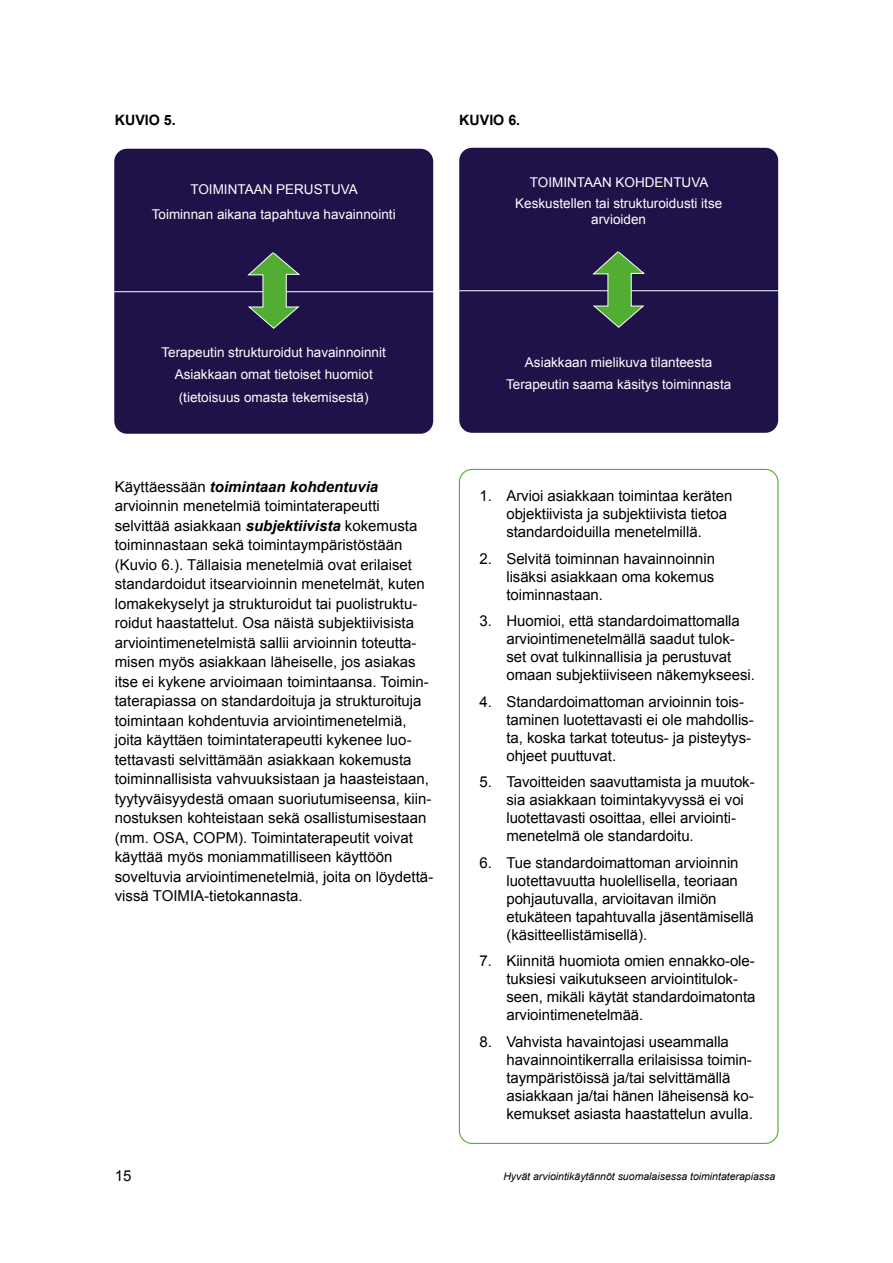
<style>
.page{position:relative;width:893px;height:1263px;background:#fff}
.page>*{position:absolute;margin:0;border:0;box-sizing:border-box;transform-origin:0 0}
.t1{font:15px/18px "Arial";letter-spacing:-.005em;color:#000}
.t2{font:700 14.25px "Arial";color:#000}
.t3{font:13.5px/22.5px "Arial";color:#fff;text-align:center}
.t4{font:italic 10.5px "Arial";color:#000}
.s1{font-weight:700;font-style:italic}
</style>
<div class="page">
<div style="left:114px;top:149px;width:319px;height:285px;background:#1e1248;border-radius:13px"></div>
<hr style="left:107px;top:291px;width:333px;height:1px;background:#fff">
<svg style="left:247px;top:252px;width:54px;height:77px"></svg>
<div style="left:459px;top:148px;width:319px;height:285px;background:#1e1248;border-radius:13px"></div>
<hr style="left:452px;top:290px;width:334px;height:1px;background:#fff">
<svg style="left:592px;top:251px;width:54px;height:77px"></svg>
<p class="t2" style="left:115px;top:111px;width:62px">KUVIO 5.</p>
<p class="t3" style="left:152px;top:177px;width:245px;line-height:24.6px">TOIMINTAAN PERUSTUVA<br>Toiminnan aikana tapahtuva havainnointi</p>
<p class="t2" style="left:459px;top:111px;width:62px">KUVIO 6.</p>
<p class="t3" style="left:515px;top:172px;width:209px;line-height:20.7px">TOIMINTAAN KOHDENTUVA<br>Keskustellen tai strukturoidusti itse</p>
<p class="t3" style="left:591px;top:208px;width:56px">arvioiden</p>
<p class="t3" style="left:162px;top:341px;width:226px">Terapeutin strukturoidut havainnoinnit<br>Asiakkaan omat tietoiset huomiot (tietoisuus omasta tekemisestä)</p>
<p class="t1" style="left:115px;top:477px;width:320px;line-height:19.5px">Käyttäessään <span class="s1">toimintaan kohdentuvia </span>arvioinnin menetelmiä toimintaterapeutti selvittää asiakkaan <span class="s1">subjektiivista</span> kokemusta toiminnastaan sekä toimintaympäristöstään (Kuvio 6.). Tällaisia menetelmiä ovat erilaiset standardoidut itsearvioinnin menetelmät, kuten lomakekyselyt ja strukturoidut tai puolistruktu&shy;roidut haastattelut. Osa näistä subjektiivisista arviointimenetelmistä sallii arvioinnin toteutta&shy;misen myös asiakkaan läheiselle, jos asiakas itse ei kykene arvioimaan toimintaansa. Toimin&shy;taterapiassa on standardoituja ja strukturoituja toimintaan kohdentuvia arviointimenetelmiä, joita käyttäen toimintaterapeutti kykenee luo&shy;tettavasti selvittämään asiakkaan kokemusta toiminnallisista vahvuuksistaan ja haasteistaan, tyytyväisyydestä omaan suoriutumiseensa, kiin&shy;nostuksen kohteistaan sekä osallistumisestaan (mm. OSA, COPM). Toimintaterapeutit voivat käyttää myös moniammatilliseen käyttöön soveltuvia arviointimenetelmiä, joita on löydettä&shy;vissä TOIMIA-tietokannasta.</p>
<p class="t3" style="left:506px;top:351px;width:227px">Asiakkaan mielikuva tilanteesta<br>Terapeutin saama käsitys toiminnasta</p>
<p class="t1" style="left:506px;top:487px;width:227px;text-indent:-27px">1. Arvioi asiakkaan toimintaa keräten objektiivista ja subjektiivista tietoa standardoiduilla menetelmillä.</p>
<p class="t1" style="left:506px;top:550px;width:210px;text-align:justify;text-indent:-27px">2. Selvitä toiminnan havainnoinnin lisäksi asiakkaan oma kokemus toiminnastaan.</p>
<p class="t1" style="left:506px;top:612px;width:250px;text-indent:-27px">3. Huomioi, että standardoimattomalla arviointimenetelmällä saadut tulok&shy;set ovat tulkinnallisia ja perustuvat omaan subjektiiviseen näkemykseesi.</p>
<p class="t1" style="left:506px;top:693px;width:249px;text-indent:-27px">4. Standardoimattoman arvioinnin tois&shy;taminen luotettavasti ei ole mahdollis&shy;ta, koska tarkat toteutus- ja pisteytys&shy;ohjeet puuttuvat.</p>
<p class="t1" style="left:506px;top:773px;width:250px;text-indent:-27px">5. Tavoitteiden saavuttamista ja muutok&shy;sia asiakkaan toimintakyvyssä ei voi luotettavasti osoittaa, ellei arviointi&shy;menetelmä ole standardoitu.</p>
<p class="t1" style="left:506px;top:854px;width:249px;text-indent:-27px">6. Tue standardoimattoman arvioinnin luotettavuutta huolellisella, teoriaan pohjautuvalla, arvioitavan ilmiön etukäteen tapahtuvalla jäsentämisellä (käsitteellistämisellä).</p>
<p class="t1" style="left:506px;top:952px;width:251px;text-indent:-27px">7. Kiinnitä huomiota omien ennakko-ole&shy;tuksiesi vaikutukseen arviointitulok&shy;seen, mikäli käytät standardoimatonta arviointimenetelmää.</p>
<p class="t1" style="left:506px;top:1033px;width:249px;text-indent:-27px">8. Vahvista havaintojasi useammalla havainnointikerralla erilaisissa toimin&shy;taympäristöissä ja/tai selvittämällä asiakkaan ja/tai hänen läheisensä ko&shy;kemukset asiasta haastattelun avulla.</p>
<p class="t1" style="left:115px;top:1167px;width:18px">15</p>
<p class="t4" style="left:503px;top:1169px;width:273px">Hyvät arviointikäytännöt suomalaisessa toimintaterapiassa</p>
</div>
